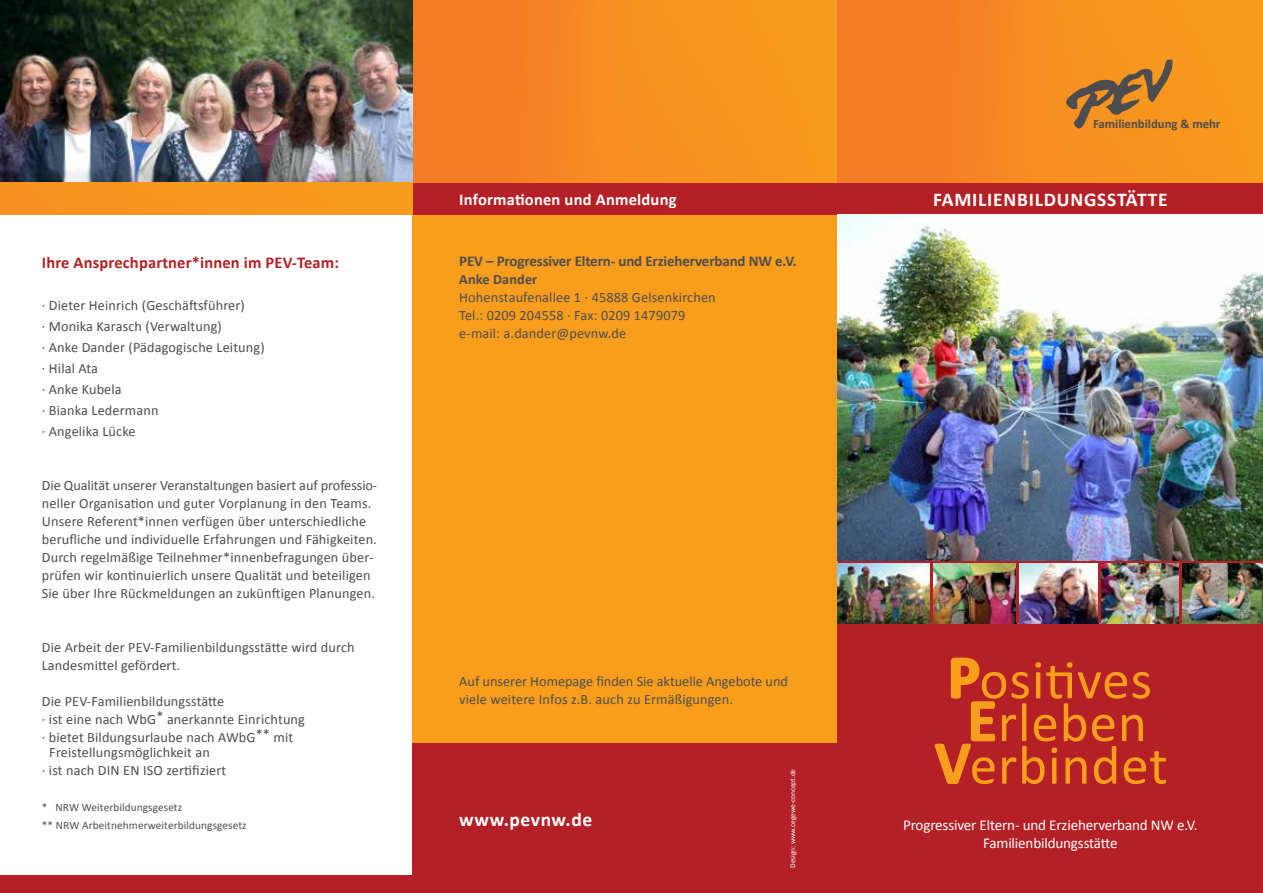
<style>
.page{position:relative;width:1263px;height:893px;background:#fff}
.page>*{position:absolute;margin:0;border:0;box-sizing:border-box;transform-origin:0 0}
.t1{font:700 19.5px "Calibri";letter-spacing:.04em;color:#fff}
.t2{font:700 16.5px "Calibri";letter-spacing:.01em;color:#b42025}
.t3{font:700 16.5px "Calibri";letter-spacing:.015em;color:#fff}
.t4{font:15px/18px "Calibri";letter-spacing:-.01em;color:#fff;text-align:center}
.t5{font:700 15px "Calibri";letter-spacing:-.01em;color:#4d4d4f}
.t6{font:14.25px/18px "Calibri";letter-spacing:.01em;color:#4d4d4f}
.t7{font:700 14.25px "Calibri";letter-spacing:.01em;color:#4d4d4f}
.t8{font:700 12.75px "Calibri";color:#4d4d4f}
.t9{font:11.25px/18px "Calibri";letter-spacing:.01em;color:#4d4d4f}
.t10{font:7.5px "Calibri";letter-spacing:-.01em;color:#fff}
</style>
<div class="page">
<div style="left:412px;top:134px;width:426px;height:610px;background:#f99d1c"></div>
<img style="left:412px;top:0;width:426px;height:183px">
<div style="left:838px;top:611px;width:425px;height:282px;background:#b42025"></div>
<div style="left:838px;top:0;width:424px;height:183px;background:linear-gradient(to right,#f47826,#f99f1d)"></div>
<div style="left:838px;top:183px;width:425px;height:31px;background:#b42025"></div>
<svg style="left:1064px;top:59px;width:109px;height:70px"></svg>
<div style="left:412px;top:744px;width:426px;height:149px;background:#b42025"></div>
<div style="left:412px;top:183px;width:426px;height:31px;background:#b42025"></div>
<img style="left:0;top:0;width:412px;height:183px">
<div style="left:0;top:876px;width:412px;height:17px;background:#b42025"></div>
<div style="left:0;top:183px;width:412px;height:31px;background:#f8971f"></div>
<img style="left:838px;top:214px;width:425px;height:347px">
<hr style="left:838px;top:561px;width:425px;height:2px;background:#b42025">
<img style="left:838px;top:563px;width:425px;height:60px">
<hr style="left:930px;top:563px;width:3px;height:60px;background:#b42025">
<hr style="left:1017px;top:563px;width:2px;height:60px;background:#b42025">
<hr style="left:1098px;top:563px;width:3px;height:60px;background:#b42025">
<hr style="left:1180px;top:563px;width:2px;height:60px;background:#b42025">
<svg style="left:934px;top:657px;width:232px;height:127px"></svg>
<p class="t2" style="left:42px;top:251px;width:299px">Ihre Ansprechpartner*innen im PEV-Team:</p>
<p class="t6" style="left:42px;top:294px;width:224px;line-height:21px">· Dieter Heinrich (Geschäftsführer)<br>· Monika Karasch (Verwaltung)<br>· Anke Dander (Pädagogische Leitung) · Hilal Ata<br>· Anke Kubela<br>· Bianka Ledermann<br>· Angelika Lücke</p>
<p class="t6" style="left:42px;top:476px;width:337px">Die Qualität unserer Veranstaltungen basiert auf professio&shy;neller Organisation und guter Vorplanung in den Teams.<br>Unsere Referent*innen verfügen über unterschiedliche berufliche und individuelle Erfahrungen und Fähigkeiten.<br>Durch regelmäßige Teilnehmer*innenbefragungen über&shy;prüfen wir kontinuierlich unsere Qualität und beteiligen Sie über Ihre Rückmeldungen an zukünftigen Planungen.</p>
<p class="t6" style="left:42px;top:638px;width:314px">Die Arbeit der PEV-Familienbildungsstätte wird durch<br>Landesmittel gefördert.</p>
<p class="t6" style="left:42px;top:692px;width:265px">Die PEV-Familienbildungsstätte<br>· ist eine nach WbG* anerkannte Einrichtung · bietet Bildungsurlaube nach AWbG** mit</p>
<p class="t6" style="left:42px;top:743px;width:186px;text-indent:7px">Freistellungsmöglichkeit an<br>· ist nach DIN EN ISO zertifiziert</p>
<p class="t9" style="left:42px;top:798px;width:206px">* NRW Weiterbildungsgesetz<br>** NRW Arbeitnehmerweiterbildungsgesetz</p>
<p class="t3" style="left:459px;top:189px;width:219px">Informationen und Anmeldung</p>
<p class="t5" style="left:459px;top:252px;width:339px">PEV – Progressiver Eltern- und Erzieherverband NW e.V.</p>
<p class="t7" style="left:459px;top:271px;width:80px">Anke Dander</p>
<p class="t6" style="left:459px;top:289px;width:258px">Hohenstaufenallee 1 · 45888 Gelsenkirchen<br>Tel.: 0209 204558 · Fax: 0209 1479079 e-mail: a.dander@pevnw.de</p>
<p class="t6" style="left:459px;top:672px;width:330px">Auf unserer Homepage finden Sie aktuelle Angebote und viele weitere Infos z.B. auch zu Ermäßigungen.</p>
<h1 class="t1" style="left:459px;top:807px;width:134px">www.pevnw.de</h1>
<p class="t10" style="left:788px;top:868px;width:100px;rotate:-90deg">Design: www.cegewe-concept.de</p>
<p class="t8" style="left:1093px;top:116px;width:129px">Familienbildung &amp; mehr</p>
<h1 class="t1" style="left:933px;top:187px;width:236px">FAMILIENBILDUNGSSTÄTTE</h1>
<p class="t4" style="left:903px;top:816px;width:296px">Progressiver Eltern- und Erzieherverband NW e.V.<br>Familienbildungsstätte</p>
</div>
